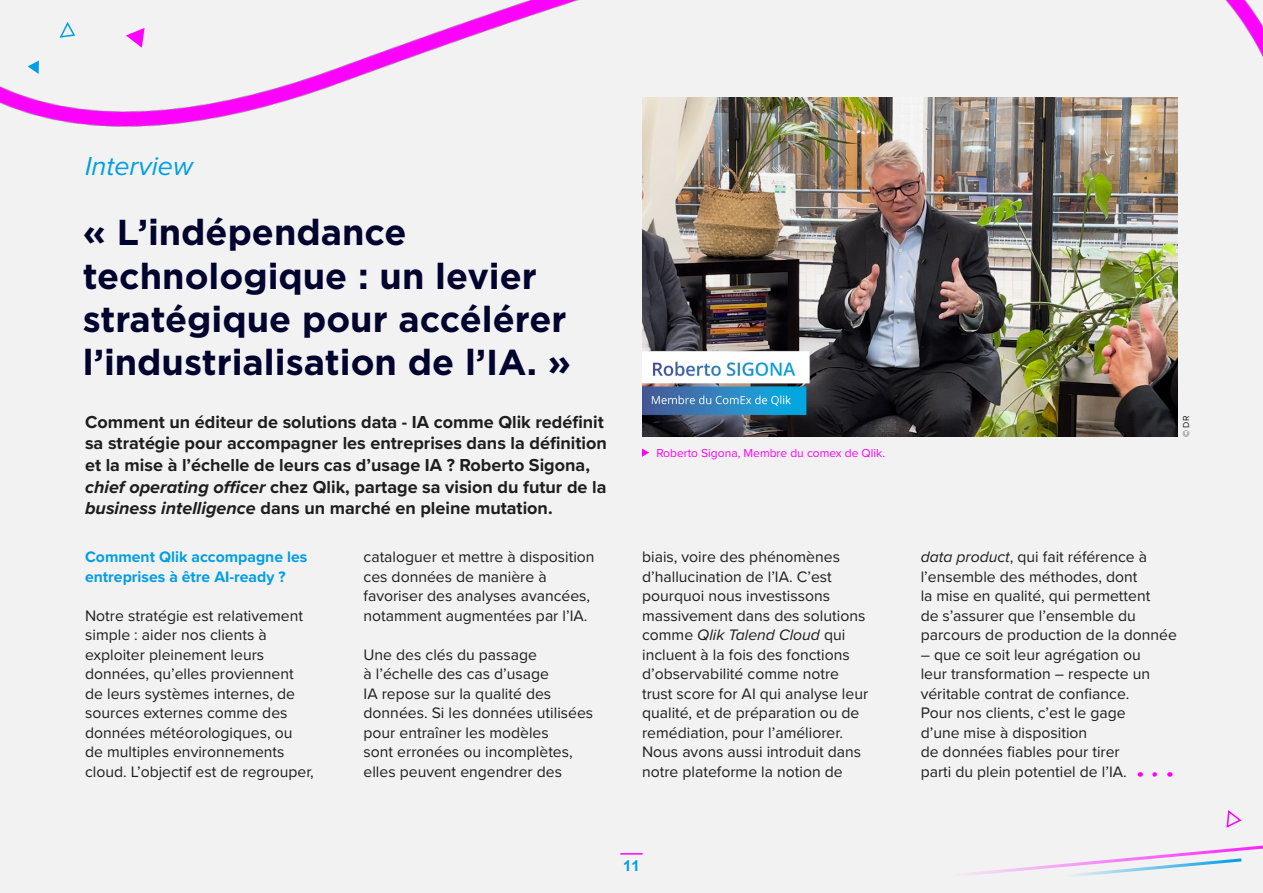
<style>
.page{position:relative;width:1263px;height:893px;background:#ededed}
.page>*{position:absolute;margin:0;border:0;box-sizing:border-box;transform-origin:0 0}
.t1{font:700 36px/43.2px "Gotham";color:#00032e}
.t2{font:italic 27px "Proxima Nova";color:#009ee6}
.t3{font:700 18px/21.6px "Proxima Nova";color:#1d1d1d}
.t4{font:15.75px/19.5px "Proxima Nova";color:#1d1d1d}
.t5{font:700 15.75px/19.5px "Proxima Nova";color:#009ee6}
.t6{font:700 15px "Arial";color:#009ee6}
.t7{font:12px "Proxima Nova";color:#f0f}
.t8{font:9px "Proxima Nova";color:#1d1d1d}
.s1{font-style:italic}
</style>
<div class="page">
<svg style="left:971px;top:861px;width:271px;height:15px"></svg>
<img style="left:0;top:0;width:1263px;height:861px">
<svg style="left:642px;top:448px;width:7px;height:9px"></svg>
<img style="left:642px;top:98px;width:536px;height:339px">
<svg style="left:1154px;top:772px;width:8px;height:5px"></svg>
<h2 class="t2" style="left:85px;top:146px;width:109px">Interview</h2>
<h1 class="t1" style="left:83px;top:211px;width:490px">« L’indépendance technologique : un levier stratégique pour accélérer l’industrialisation de l’IA. »</h1>
<p class="t3" style="left:85px;top:411px;width:523px">Comment un éditeur de solutions data - IA comme Qlik redéfinit sa stratégie pour accompagner les entreprises dans la définition et la mise à l’échelle de leurs cas d’usage IA ? Roberto Sigona, <span class="s1">chief operating officer</span> chez Qlik, partage sa vision du futur de la <span class="s1">business intelligence</span> dans un marché en pleine mutation.</p>
<p class="t5" style="left:85px;top:547px;width:224px">Comment Qlik accompagne les entreprises à être AI-ready ?</p>
<p class="t4" style="left:85px;top:605px;width:230px">Notre stratégie est relativement simple : aider nos clients à exploiter pleinement leurs données, qu’elles proviennent de leurs systèmes internes, de sources externes comme des données météorologiques, ou de multiples environnements cloud. L’objectif est de regrouper,</p>
<p class="t4" style="left:364px;top:547px;width:233px">cataloguer et mettre à disposition ces données de manière à favoriser des analyses avancées, notamment augmentées par l’IA.</p>
<p class="t4" style="left:364px;top:644px;width:231px">Une des clés du passage<br>à l’échelle des cas d’usage<br>IA repose sur la qualité des données. Si les données utilisées pour entraîner les modèles<br>sont erronées ou incomplètes, elles peuvent engendrer des</p>
<p class="t7" style="left:656px;top:444px;width:230px">Roberto Sigona, Membre du comex de Qlik.</p>
<p class="t4" style="left:642px;top:547px;width:228px">biais, voire des phénomènes d’hallucination de l’IA. C’est pourquoi nous investissons massivement dans des solutions comme <span class="s1">Qlik Talend Cloud</span> qui incluent à la fois des fonctions d’observabilité comme notre trust score for AI qui analyse leur qualité, et de préparation ou de remédiation, pour l’améliorer.<br>Nous avons aussi introduit dans notre plateforme la notion de</p>
<p class="t6" style="left:623px;top:856px;width:18px">11</p>
<p class="t8" style="left:1179px;top:437px;width:23px;rotate:-90deg">© DR</p>
<p class="t4" style="left:921px;top:547px;width:258px"><span class="s1">data product</span>, qui fait référence à l’ensemble des méthodes, dont<br>la mise en qualité, qui permettent<br>de s’assurer que l’ensemble du parcours de production de la donnée</p>
<p class="t4" style="left:921px;top:644px;width:231px">– que ce soit leur agrégation ou leur transformation – respecte un véritable contrat de confiance.<br>Pour nos clients, c’est le gage d’une mise à disposition<br>de données fiables pour tirer parti du plein potentiel de l’IA.</p>
</div>
